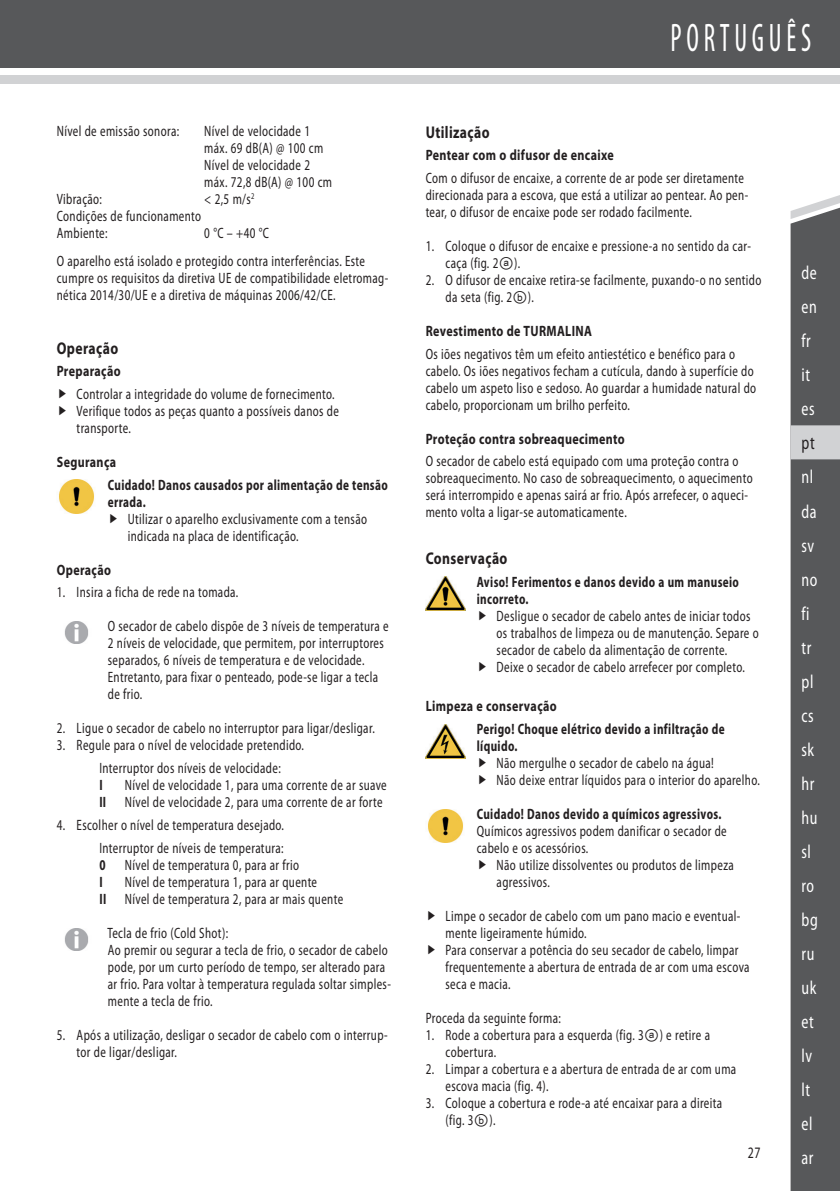
<style>
.page{position:relative;width:840px;height:1191px;background:#fff}
.page>*{position:absolute;margin:0;border:0;box-sizing:border-box;transform-origin:0 0}
.t1{font:condensed 40px "Myriad Pro";letter-spacing:.17em;color:#fff;scale:.7 1}
.t2{font:semi-condensed 19px/34px "Myriad Pro";letter-spacing:.03em;color:#fff;scale:.8 1}
.t3{font:semi-condensed 19px "Myriad Pro";color:#231f20;scale:.8 1}
.t4{font:700 17px "Myriad Pro";letter-spacing:.03em;color:#231f20;scale:.8 1}
.t5{font:semi-condensed 16px "Myriad Pro";color:#231f20;scale:.8 1}
.t6{font:semi-condensed 15px/17px "Myriad Pro";letter-spacing:.03em;color:#231f20;scale:.8 1}
.t7{font:700 semi-condensed 15px/17px "Myriad Pro";letter-spacing:.03em;color:#231f20;scale:.8 1}
.t8{font:700 15px "Myriad Pro";letter-spacing:.03em;color:#231f20;scale:.8 1}
.s1{font-weight:700}
.s2{font-family:"Arial Unicode MS";font-stretch:normal}
</style>
<div class="page">
<div style="left:0;top:0;width:839px;height:67px;background:#57585a"></div>
<div style="left:0;top:75px;width:839px;height:9px;background:#d1d2d4"></div>
<div style="left:790px;top:219px;width:49px;height:972px;background:#57585a"></div>
<svg style="left:790px;top:195px;width:49px;height:24px"></svg>
<div style="left:790px;top:425px;width:49px;height:34px;background:#d1d2d4"></div>
<img style="left:59px;top:479px;width:35px;height:34px">
<img style="left:64px;top:621px;width:25px;height:22px">
<img style="left:64px;top:928px;width:25px;height:22px">
<img style="left:425px;top:576px;width:40px;height:35px">
<img style="left:425px;top:724px;width:40px;height:34px">
<img style="left:428px;top:809px;width:35px;height:34px">
<p class="t6" style="left:57px;top:123px;width:154px">Nível de emissão sonora:</p>
<p class="t6" style="left:204px;top:123px;width:161px">Nível de velocidade 1 máx. 69 dB(A) @ 100 cm<br>Nível de velocidade 2 máx. 72,8 dB(A) @ 100 cm</p>
<p class="t6" style="left:57px;top:191px;width:58px">Vibração:</p>
<p class="t6" style="left:204px;top:191px;width:64px">&lt; 2,5 m/s<sup>2</sup></p>
<p class="t6" style="left:57px;top:208px;width:182px">Condições de funcionamento<br>Ambiente:</p>
<p class="t6" style="left:204px;top:225px;width:82px">0 °C – +40 °C</p>
<p class="t6" style="left:57px;top:253px;width:415px">O aparelho está isolado e protegido contra interferências. Este cumpre os requisitos da diretiva UE de compatibilidade eletromag&shy;nética 2014/30/UE e a diretiva de máquinas 2006/42/CE.</p>
<p class="t4" style="left:57px;top:338px;width:78px">Operação</p>
<p class="t8" style="left:57px;top:363px;width:81px">Preparação</p>
<p class="t6" style="left:77px;top:386px;width:329px">Controlar a integridade do volume de fornecimento.<br>Verifique todos as peças quanto a possíveis danos de transporte.</p>
<p class="t8" style="left:57px;top:453px;width:76px">Segurança</p>
<p class="t7" style="left:108px;top:476px;width:351px">Cuidado! Danos causados por alimentação de tensão errada.</p>
<p class="t6" style="left:128px;top:510px;width:300px">Utilizar o aparelho exclusivamente com a tensão indicada na placa de identificação.</p>
<p class="t8" style="left:57px;top:561px;width:69px">Operação</p>
<p class="t6" style="left:57px;top:584px;width:228px">1. Insira a ficha de rede na tomada.</p>
<p class="t6" style="left:108px;top:618px;width:352px">O secador de cabelo dispõe de 3 níveis de temperatura e 2 níveis de velocidade, que permitem, por interruptores separados, 6 níveis de temperatura e de velocidade.<br>Entretanto, para fixar o penteado, pode-se ligar a tecla de frio.</p>
<p class="t6" style="left:57px;top:720px;width:399px">2. Ligue o secador de cabelo no interruptor para ligar/desligar.</p>
<p class="t6" style="left:99px;top:734px;width:257px;line-height:23px;text-indent:-43px">3. Regule para o nível de velocidade pretendido.<br>Interruptor dos níveis de velocidade:</p>
<p class="t7" style="left:99px;top:777px;width:6px">I</p>
<p class="t6" style="left:99px;top:777px;width:360px;text-align:right">Nível de velocidade 1, para uma corrente de ar suave<br><span class="s1">II</span> Nível de velocidade 2, para uma corrente de ar forte</p>
<p class="t6" style="left:57px;top:814px;width:285px;line-height:23px;text-align:right">4. Escolher o nível de temperatura desejado.<br>Interruptor de níveis de temperatura:</p>
<p class="t7" style="left:99px;top:857px;width:9px">0</p>
<p class="t6" style="left:125px;top:857px;width:219px">Nível de temperatura 0, para ar frio</p>
<p class="t7" style="left:99px;top:874px;width:6px">I</p>
<p class="t6" style="left:99px;top:874px;width:306px;text-align:center">Nível de temperatura 1, para ar quente<br><span class="s1">II</span> Nível de temperatura 2, para ar mais quente</p>
<p class="t6" style="left:107px;top:925px;width:356px">Tecla de frio (Cold Shot):<br>Ao premir ou segurar a tecla de frio, o secador de cabelo pode, por um curto período de tempo, ser alterado para ar frio. Para voltar à temperatura regulada soltar simples&shy;mente a tecla de frio.</p>
<p class="t6" style="left:77px;top:1027px;width:390px;text-indent:-20px">5. Após a utilização, desligar o secador de cabelo com o interrup&shy;tor de ligar/desligar.</p>
<h1 class="t1" style="left:670px;top:16px;width:202px">PORTUGUÊS</h1>
<p class="t4" style="left:425px;top:122px;width:81px">Utilização</p>
<p class="t8" style="left:425px;top:147px;width:236px">Pentear com o difusor de encaixe</p>
<p class="t6" style="left:425px;top:170px;width:404px">Com o difusor de encaixe, a corrente de ar pode ser diretamente direcionada para a escova, que está a utilizar ao pentear. Ao pen&shy;tear, o difusor de encaixe pode ser rodado facilmente.</p>
<p class="t6" style="left:445px;top:238px;width:383px;text-indent:-20px">1. Coloque o difusor de encaixe e pressione-a no sentido da car&shy;caça (fig. 2<span class="s2">ⓐ</span>).</p>
<p class="t6" style="left:445px;top:272px;width:396px;text-indent:-20px">2. O difusor de encaixe retira-se facilmente, puxando-o no sentido da seta (fig. 2<span class="s2">ⓑ</span>).</p>
<p class="t8" style="left:425px;top:322px;width:209px">Revestimento de TURMALINA</p>
<p class="t6" style="left:425px;top:345px;width:414px">Os iões negativos têm um efeito antiestético e benéfico para o cabelo. Os iões negativos fecham a cutícula, dando à superfície do cabelo um aspeto liso e sedoso. Ao guardar a humidade natural do cabelo, proporcionam um brilho perfeito.</p>
<p class="t8" style="left:425px;top:430px;width:250px">Proteção contra sobreaquecimento</p>
<p class="t6" style="left:425px;top:453px;width:410px">O secador de cabelo está equipado com uma proteção contra o sobreaquecimento. No caso de sobreaquecimento, o aquecimento será interrompido e apenas sairá ar frio. Após arrefecer, o aqueci&shy;mento volta a ligar-se automaticamente.</p>
<p class="t4" style="left:425px;top:549px;width:104px">Conservação</p>
<p class="t7" style="left:476px;top:573px;width:329px">Aviso! Ferimentos e danos devido a um manuseio incorreto.</p>
<p class="t6" style="left:496px;top:607px;width:329px">Desligue o secador de cabelo antes de iniciar todos os trabalhos de limpeza ou de manutenção. Separe o secador de cabelo da alimentação de corrente.<br>Deixe o secador de cabelo arrefecer por completo.</p>
<p class="t8" style="left:425px;top:698px;width:165px">Limpeza e conservação</p>
<p class="t7" style="left:476px;top:721px;width:311px">Perigo! Choque elétrico devido a infiltração de líquido.</p>
<p class="t6" style="left:496px;top:755px;width:330px">Não mergulhe o secador de cabelo na água!<br>Não deixe entrar líquidos para o interior do aparelho.</p>
<p class="t7" style="left:476px;top:806px;width:307px">Cuidado! Danos devido a químicos agressivos.</p>
<p class="t6" style="left:476px;top:823px;width:314px">Químicos agressivos podem danificar o secador de cabelo e os acessórios.</p>
<p class="t6" style="left:496px;top:857px;width:298px">Não utilize dissolventes ou produtos de limpeza agressivos.</p>
<p class="t6" style="left:445px;top:908px;width:381px">Limpe o secador de cabelo com um pano macio e eventual&shy;mente ligeiramente húmido.<br>Para conservar a potência do seu secador de cabelo, limpar frequentemente a abertura de entrada de ar com uma escova seca e macia.</p>
<p class="t6" style="left:425px;top:1010px;width:170px">Proceda da seguinte forma:</p>
<p class="t6" style="left:445px;top:1027px;width:332px;text-indent:-20px">1. Rode a cobertura para a esquerda (fig. 3<span class="s2">ⓐ</span>) e retire a cobertura.</p>
<p class="t6" style="left:445px;top:1061px;width:365px;text-indent:-20px">2. Limpar a cobertura e a abertura de entrada de ar com uma escova macia (fig. 4).</p>
<p class="t6" style="left:445px;top:1095px;width:347px;text-indent:-20px">3. Coloque a cobertura e rode-a até encaixar para a direita (fig. 3<span class="s2">ⓑ</span>).</p>
<p class="t5" style="left:747px;top:1143px;width:17px">27</p>
<p class="t2" style="left:801px;top:256px;width:21px">de en fr it es</p>
<p class="t3" style="left:801px;top:433px;width:18px">pt</p>
<p class="t2" style="left:801px;top:460px;width:22px">nl da sv no fi tr pl cs sk hr hu sl ro bg ru uk et lv lt el ar</p>
</div>
